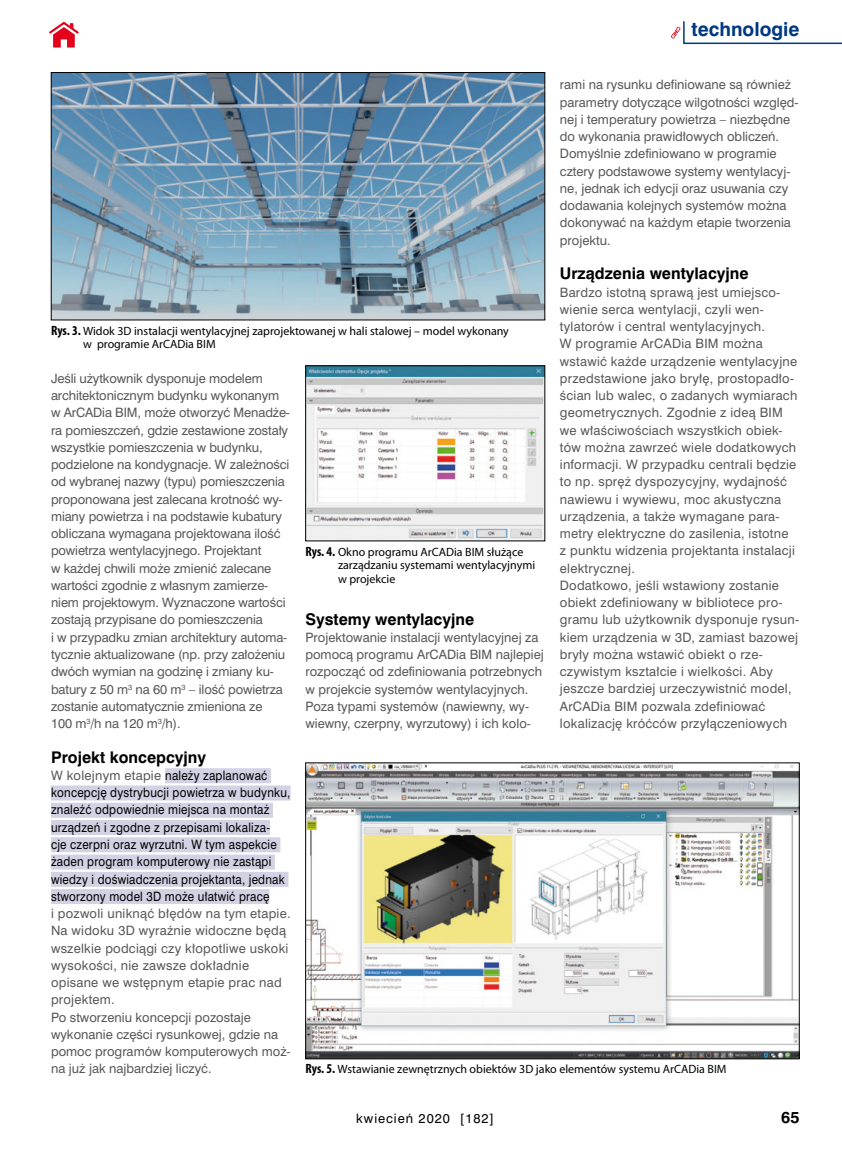
<style>
.page{position:relative;width:842px;height:1149px;background:#fff}
.page>*{position:absolute;margin:0;border:0;box-sizing:border-box;transform-origin:0 0}
.t1{font:700 18px "Swis 721 PL";color:#003882}
.t2{font:700 15px "Swis 721 PL";color:#000}
.t3{font:12px/17.2px "Swis 721 PL";color:#58585a}
.t4{font:12px/17.2px "Swis 721 PL";letter-spacing:.02em;color:#58585a}
.t5{font:12px/17.2px "Swis 721 PL";letter-spacing:.02em;color:#000;scale:.9 1}
.t6{font:12px/13.5px "Myriad Pro";color:#000}
.t7{font:12px "Swis 721 PL";letter-spacing:.08em;color:#000}
.s1{font-weight:700;font-stretch:condensed;font-size:13.5px}
.s2{color:#58585a}
</style>
<div class="page">
<div style="left:165px;top:768px;width:106px;height:15px;background:#d3d1e4"></div>
<div style="left:51px;top:785px;width:240px;height:15px;background:#d3d1e4"></div>
<div style="left:51px;top:802px;width:222px;height:15px;background:#d3d1e4"></div>
<div style="left:51px;top:819px;width:219px;height:15px;background:#d3d1e4"></div>
<div style="left:51px;top:837px;width:229px;height:15px;background:#d3d1e4"></div>
<div style="left:51px;top:854px;width:224px;height:15px;background:#d3d1e4"></div>
<div style="left:51px;top:871px;width:237px;height:15px;background:#d3d1e4"></div>
<div style="left:51px;top:888px;width:218px;height:15px;background:#d3d1e4"></div>
<img style="left:53px;top:74px;width:490px;height:244px">
<div style="left:51px;top:72px;width:494px;height:248px;border:1px solid #000"></div>
<img style="left:307px;top:764px;width:490px;height:292px">
<div style="left:305px;top:762px;width:494px;height:296px;border:1px solid #000"></div>
<img style="left:307px;top:367px;width:236px;height:172px">
<div style="left:305px;top:365px;width:240px;height:176px;border:1px solid #000"></div>
<svg style="left:671px;top:21px;width:171px;height:24px"></svg>
<svg style="left:49px;top:22px;width:30px;height:25px"></svg>
<h1 class="t1" style="left:692px;top:22px;width:109px">technologie</h1>
<p class="t3" style="left:560px;top:76px;width:240px">rami na rysunku definiowane są również parametry dotyczące wilgotności względ&shy;nej i temperatury powietrza – niezbędne do wykonania prawidłowych obliczeń.<br>Domyślnie zdefiniowano w programie cztery podstawowe systemy wentylacyj&shy;ne, jednak ich edycji oraz usuwania czy dodawania kolejnych systemów można dokonywać na każdym etapie tworzenia projektu.</p>
<p class="t2" style="left:560px;top:264px;width:190px">Urządzenia wentylacyjne</p>
<p class="t4" style="left:560px;top:283px;width:241px">Bardzo istotną sprawą jest umiejsco&shy;wienie serca wentylacji, czyli wen&shy;tylatorów i central wentylacyjnych.<br>W programie ArCADia BIM można wstawić każde urządzenie wentylacyjne przedstawione jako bryłę, prostopadło&shy;ścian lub walec, o zadanych wymiarach geometrycznych. Zgodnie z ideą BIM we właściwościach wszystkich obiek&shy;tów można zawrzeć wiele dodatkowych informacji. W przypadku centrali będzie to np. spręż dyspozycyjny, wydajność nawiewu i wywiewu, moc akustyczna urządzenia, a także wymagane para&shy;metry elektryczne do zasilenia, istotne<br>z punktu widzenia projektanta instalacji elektrycznej.<br>Dodatkowo, jeśli wstawiony zostanie obiekt zdefiniowany w bibliotece pro&shy;gramu lub użytkownik dysponuje rysun&shy;kiem urządzenia w 3D, zamiast bazowej bryły można wstawić obiekt o rze&shy;czywistym kształcie i wielkości. Aby jeszcze bardziej urzeczywistnić model, ArCADia BIM pozwala zdefiniować lokalizację króćców przyłączeniowych</p>
<p class="t6" style="left:83px;top:324px;width:427px;text-indent:-32px"><span class="s1">Rys. 3.</span> Widok 3D instalacji wentylacyjnej zaprojektowanej w hali stalowej – model wykonany w programie ArCADia BIM</p>
<p class="t3" style="left:51px;top:370px;width:240px">Jeśli użytkownik dysponuje modelem architektonicznym budynku wykonanym w ArCADia BIM, może otworzyć Menadże&shy;ra pomieszczeń, gdzie zestawione zostały wszystkie pomieszczenia w budynku, podzielone na kondygnacje. W zależności od wybranej nazwy (typu) pomieszczenia proponowana jest zalecana krotność wy&shy;miany powietrza i na podstawie kubatury obliczana wymagana projektowana ilość powietrza wentylacyjnego. Projektant<br>w każdej chwili może zmienić zalecane wartości zgodnie z własnym zamierze&shy;niem projektowym. Wyznaczone wartości zostają przypisane do pomieszczenia<br>i w przypadku zmian architektury automa&shy;tycznie aktualizowane (np. przy założeniu dwóch wymian na godzinę i zmiany ku&shy;batury z 50 m<sup>3</sup> na 60 m<sup>3</sup> – ilość powietrza zostanie automatycznie zmieniona ze<br>100 m<sup>3</sup>/h na 120 m<sup>3</sup>/h).</p>
<p class="t2" style="left:51px;top:747px;width:157px">Projekt koncepcyjny</p>
<p class="t5" style="left:51px;top:766px;width:268px"><span class="s2">W kolejnym etapie</span> należy zaplanować koncepcję dystrybucji powietrza w budynku, znaleźć odpowiednie miejsca na montaż urządzeń i zgodne z przepisami lokaliza-<br>cje czerpni oraz wyrzutni. W tym aspekcie żaden program komputerowy nie zastąpi wiedzy i doświadczenia projektanta, jednak stworzony model 3D może ułatwić pracę</p>
<p class="t4" style="left:51px;top:904px;width:241px">i pozwoli uniknąć błędów na tym etapie.<br>Na widoku 3D wyraźnie widoczne będą wszelkie podciągi czy kłopotliwe uskoki wysokości, nie zawsze dokładnie opisane we wstępnym etapie prac nad projektem.<br>Po stworzeniu koncepcji pozostaje wykonanie części rysunkowej, gdzie na pomoc programów komputerowych moż&shy;na już jak najbardziej liczyć.</p>
<p class="t6" style="left:338px;top:545px;width:199px;text-indent:-33px"><span class="s1">Rys. 4.</span> Okno programu ArCADia BIM służące zarządzaniu systemami wentylacyjnymi w projekcie</p>
<p class="t2" style="left:305px;top:609px;width:170px">Systemy wentylacyjne</p>
<p class="t3" style="left:305px;top:628px;width:240px">Projektowanie instalacji wentylacyjnej za pomocą programu ArCADia BIM najlepiej rozpocząć od zdefiniowania potrzebnych w projekcie systemów wentylacyjnych.<br>Poza typami systemów (nawiewny, wy&shy;wiewny, czerpny, wyrzutowy) i ich kolo-</p>
<p class="t6" style="left:305px;top:1062px;width:423px"><span class="s1">Rys. 5.</span> Wstawianie zewnętrznych obiektów 3D jako elementów systemu ArCADia BIM</p>
<p class="t7" style="left:356px;top:1113px;width:139px">kwiecień 2020 [182]</p>
<p class="t2" style="left:781px;top:1108px;width:20px">65</p>
</div>
